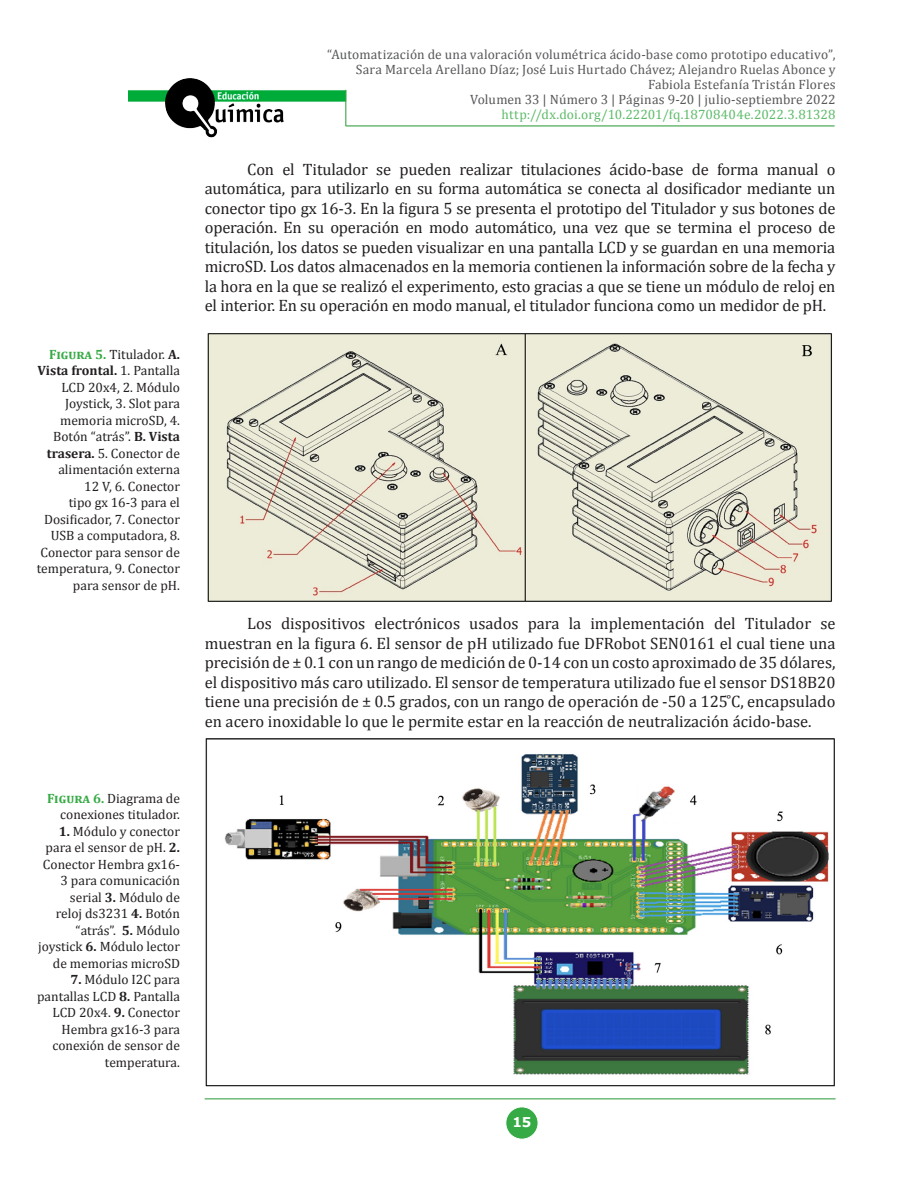
<style>
.page{position:relative;width:918px;height:1188px;background:#fff}
.page>*{position:absolute;margin:0;border:0;box-sizing:border-box;transform-origin:0 0}
.P-San{font:16.5px/19.5px "Cambria";letter-spacing:-.01em;color:#231f20;text-align:justify}
.PieImg{font:13.5px/16.5px "Cambria";color:#231f20;text-align:right}
.t1{font:13.5px/15px "Cambria";letter-spacing:.015em;color:#57585a;text-align:right}
.t2{font:13.5px "Cambria";color:#5ebb6a}
.t3{font:700 13.5px "Verdana";color:#fff}
.s1{font-weight:700;color:#36aa45}
.s2{font-weight:700}
</style>
<div class="page">
<img style="left:128px;top:78px;width:217px;height:59px">
<hr style="left:345px;top:125px;width:491px;height:2px;background:#85c38d">
<hr style="left:346px;top:126px;width:489px;height:1px;background:#36aa45">
<hr style="left:345px;top:89px;width:2px;height:38px;background:#231f20;opacity:.44">
<hr style="left:346px;top:90px;width:1px;height:36px;background:#36aa45">
<div style="left:506px;top:1107px;width:32px;height:32px;background:#36aa45;border-radius:50%"></div>
<div style="left:505px;top:1107px;width:33px;height:33px;border:1px solid #fff;border-radius:50%"></div>
<hr style="left:204px;top:1098px;width:632px;height:2px;background:#76be7f">
<hr style="left:205px;top:1099px;width:631px;height:1px;background:#36aa45">
<img style="left:208px;top:333px;width:624px;height:269px">
<img style="left:205px;top:738px;width:630px;height:349px">
<p class="PieImg" style="left:37px;top:346px;width:145px"><span class="s1">Figura 5.</span> Titulador. <span class="s2">A.<br>Vista frontal.</span> 1. Pantalla<br>LCD 20x4, 2. Módulo<br>Joystick, 3. Slot para memoria microSD, 4.<br>Botón “atrás”. <span class="s2">B. Vista trasera.</span> 5. Conector de alimentación externa<br>12 V, 6. Conector<br>tipo gx 16-3 para el<br>Dosificador, 7. Conector<br>USB a computadora, 8.<br>Conector para sensor de temperatura, 9. Conector para sensor de pH.</p>
<p class="PieImg" style="left:47px;top:790px;width:134px"><span class="s1">Figura 6.</span> Diagrama de conexiones titulador.</p>
<p class="PieImg" style="left:38px;top:823px;width:143px"><span class="s2">1.</span> Módulo y conector para el sensor de pH. <span class="s2">2.<br></span>Conector Hembra gx16-<br>3 para comunicación serial <span class="s2">3.</span> Módulo de<br>reloj ds3231 <span class="s2">4.</span> Botón “atrás”. <span class="s2">5.</span> Módulo joystick <span class="s2">6.</span> Módulo lector de memorias microSD</p>
<p class="PieImg" style="left:37px;top:971px;width:144px"><span class="s2">7.</span> Módulo I2C para pantallas LCD <span class="s2">8.</span> Pantalla<br>LCD 20x4. <span class="s2">9.</span> Conector<br>Hembra gx16-3 para conexión de sensor de temperatura.</p>
<p class="t1" style="left:327px;top:47px;width:510px">“Automatización de una valoración volumétrica ácido-base como prototipo educativo”, Sara Marcela Arellano Díaz; José Luis Hurtado Chávez; Alejandro Ruelas Abonce y Fabiola Estefanía Tristán Flores<br>Volumen 33 | Número 3 | Páginas 9-20 | julio-septiembre 2022</p>
<p class="t2" style="left:502px;top:106px;width:336px">http://dx.doi.org/10.22201/fq.18708404e.2022.3.81328</p>
<p class="P-San" style="left:205px;top:160px;width:632px;text-indent:43px">Con el Titulador se pueden realizar titulaciones ácido-base de forma manual o automática, para utilizarlo en su forma automática se conecta al dosificador mediante un conector tipo gx 16-3. En la figura 5 se presenta el prototipo del Titulador y sus botones de operación. En su operación en modo automático, una vez que se termina el proceso de titulación, los datos se pueden visualizar en una pantalla LCD y se guardan en una memoria microSD. Los datos almacenados en la memoria contienen la información sobre de la fecha y la hora en la que se realizó el experimento, esto gracias a que se tiene un módulo de reloj en el interior. En su operación en modo manual, el titulador funciona como un medidor de pH.</p>
<p class="P-San" style="left:205px;top:614px;width:632px;text-indent:43px">Los dispositivos electrónicos usados para la implementación del Titulador se muestran en la figura 6. El sensor de pH utilizado fue DFRobot SEN0161 el cual tiene una precisión de ± 0.1 con un rango de medición de 0-14 con un costo aproximado de 35 dólares, el dispositivo más caro utilizado. El sensor de temperatura utilizado fue el sensor DS18B20 tiene una precisión de ± 0.5 grados, con un rango de operación de -50 a 125 ̊C, encapsulado en acero inoxidable lo que le permite estar en la reacción de neutralización ácido-base.</p>
<p class="t3" style="left:512px;top:1113px;width:20px">15</p>
</div>
